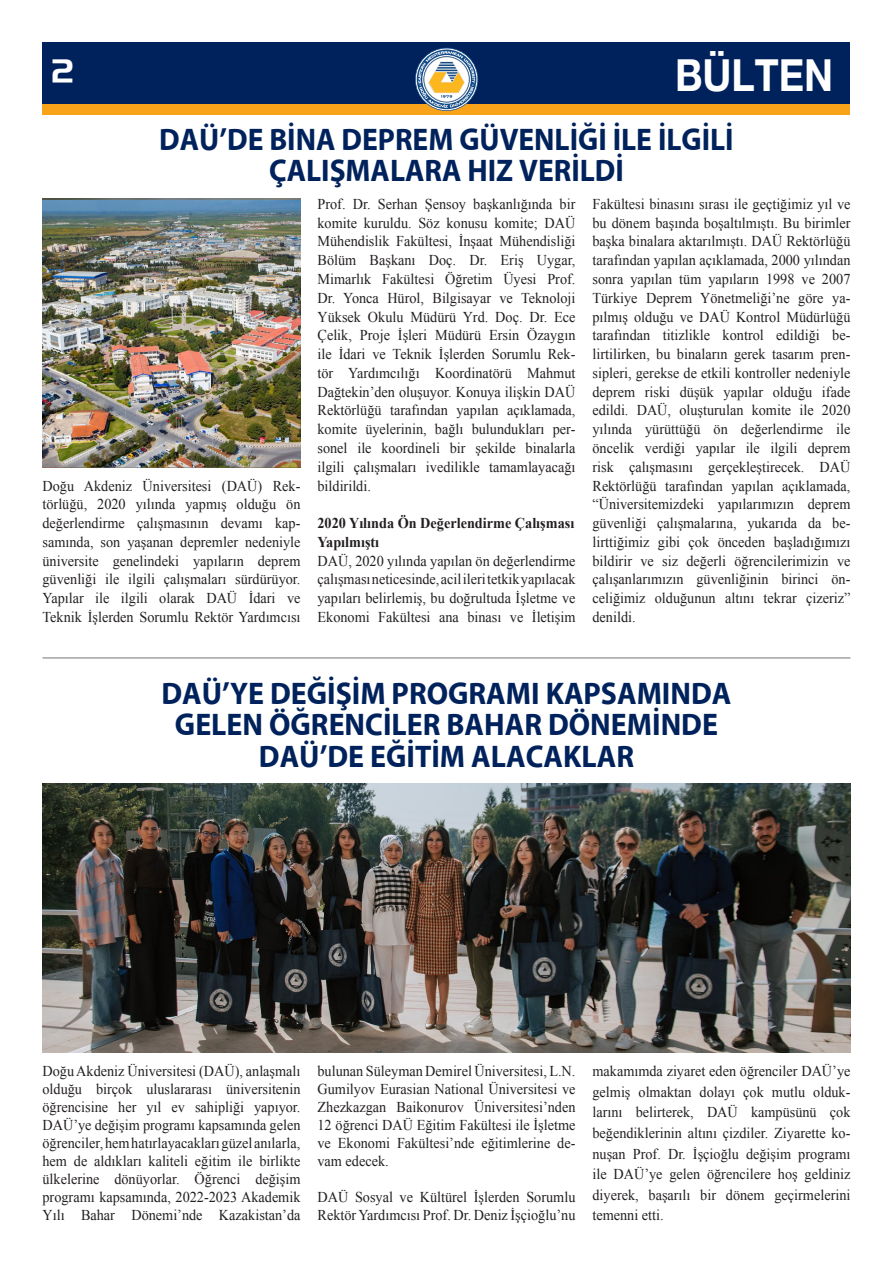
<style>
.page{position:relative;width:893px;height:1263px;background:#fff}
.page>*{position:absolute;margin:0;border:0;box-sizing:border-box;transform-origin:0 0}
.t1{font:700 44.1px "Helvetica Neue EMU";color:#fff;scale:.89 1}
.t2{font:700 31.5px "Myriad EMU";color:#00225c;scale:.95 1}
.t3{font:700 31.5px "Myriad EMU";color:#00225c;scale:.94 1}
.t4{font:31.5px "Handel EMU";color:#fff}
.t5{font:15px/18.8px "Times New Roman";color:#231f20;text-align:justify;scale:.95 1}
.t6{font:700 15px/18.8px "Times New Roman";color:#231f20;scale:.95 1}
</style>
<div class="page">
<div style="left:43px;top:43px;width:807px;height:72px;background:#f9a31b"></div>
<div style="left:43px;top:43px;width:807px;height:61px;background:#00225c"></div>
<svg style="left:415px;top:48px;width:63px;height:63px"></svg>
<img style="left:43px;top:198px;width:257px;height:270px">
<hr style="left:43px;top:657px;width:807px;height:1px;background:#939598">
<img style="left:43px;top:784px;width:807px;height:269px">
<p class="t4" style="left:52px;top:52px;width:23px">2</p>
<p class="t1" style="left:675px;top:48px;width:179px">BÜLTEN</p>
<p class="t3" style="left:159px;top:122px;width:612px">DAÜ’DE BİNA DEPREM GÜVENLİĞİ İLE İLGİLİ</p>
<p class="t3" style="left:269px;top:154px;width:379px">ÇALIŞMALARA HIZ VERİLDİ</p>
<p class="t5" style="left:43px;top:476px;width:273px">Doğu Akdeniz Üniversitesi (DAÜ) Rek&shy;törlüğü, 2020 yılında yapmış olduğu ön değerlendirme çalışmasının devamı kap&shy;samında, son yaşanan depremler nedeniyle üniversite genelindeki yapıların deprem güvenliği ile ilgili çalışmaları sürdürüyor.<br>Yapılar ile ilgili olarak DAÜ İdari ve Teknik İşlerden Sorumlu Rektör Yardımcısı</p>
<p class="t5" style="left:317px;top:194px;width:273px">Prof. Dr. Serhan Şensoy başkanlığında bir komite kuruldu. Söz konusu komite; DAÜ Mühendislik Fakültesi, İnşaat Mühendisliği Bölüm Başkanı Doç. Dr. Eriş Uygar, Mimarlık Fakültesi Öğretim Üyesi Prof.<br>Dr. Yonca Hürol, Bilgisayar ve Teknoloji Yüksek Okulu Müdürü Yrd. Doç. Dr. Ece Çelik, Proje İşleri Müdürü Ersin Özaygın ile İdari ve Teknik İşlerden Sorumlu Rek&shy;tör Yardımcılığı Koordinatörü Mahmut Dağtekin’den oluşuyor. Konuya ilişkin DAÜ Rektörlüğü tarafından yapılan açıklamada, komite üyelerinin, bağlı bulundukları per&shy;sonel ile koordineli bir şekilde binalarla ilgili çalışmaları ivedilikle tamamlayacağı bildirildi.</p>
<p class="t6" style="left:317px;top:513px;width:272px">2020 Yılında Ön Değerlendirme Çalışması<br>Yapılmıştı</p>
<p class="t5" style="left:317px;top:551px;width:273px">DAÜ, 2020 yılında yapılan ön değerlendirme çalışması neticesinde, acil ileri tetkik yapılacak yapıları belirlemiş, bu doğrultuda İşletme ve Ekonomi Fakültesi ana binası ve İletişim</p>
<p class="t5" style="left:592px;top:194px;width:273px">Fakültesi binasını sırası ile geçtiğimiz yıl ve bu dönem başında boşaltılmıştı. Bu birimler başka binalara aktarılmıştı. DAÜ Rektörlüğü tarafından yapılan açıklamada, 2000 yılından sonra yapılan tüm yapıların 1998 ve 2007<br>Türkiye Deprem Yönetmeliği’ne göre ya&shy;pılmış olduğu ve DAÜ Kontrol Müdürlüğü tarafından titizlikle kontrol edildiği be&shy;lirtilirken, bu binaların gerek tasarım pren&shy;sipleri, gerekse de etkili kontroller nedeniyle deprem riski düşük yapılar olduğu ifade edildi. DAÜ, oluşturulan komite ile 2020 yılında yürüttüğü ön değerlendirme ile öncelik verdiği yapılar ile ilgili deprem risk çalışmasını gerçekleştirecek. DAÜ Rektörlüğü tarafından yapılan açıklamada, “Üniversitemizdeki yapılarımızın deprem güvenliği çalışmalarına, yukarıda da be&shy;lirttiğimiz gibi çok önceden başladığımızı bildirir ve siz değerli öğrencilerimizin ve çalışanlarımızın güvenliğinin birinci ön&shy;celiğimiz olduğunun altını tekrar çizeriz” denildi.</p>
<p class="t2" style="left:161px;top:676px;width:601px">DAÜ’YE DEĞİŞİM PROGRAMI KAPSAMINDA</p>
<p class="t2" style="left:175px;top:707px;width:573px">GELEN ÖĞRENCİLER BAHAR DÖNEMİNDE</p>
<p class="t2" style="left:259px;top:739px;width:396px">DAÜ’DE EĞİTİM ALACAKLAR</p>
<p class="t5" style="left:43px;top:1062px;width:273px;line-height:18px">Doğu Akdeniz Üniversitesi (DAÜ), anlaşmalı olduğu birçok uluslararası üniversitenin öğrencisine her yıl ev sahipliği yapıyor.<br>DAÜ’ye değişim programı kapsamında gelen öğrenciler, hem hatırlayacakları güzel anılarla, hem de aldıkları kaliteli eğitim ile birlikte ülkelerine dönüyorlar. Öğrenci değişim programı kapsamında, 2022-2023 Akademik Yılı Bahar Dönemi’nde Kazakistan’da</p>
<p class="t5" style="left:317px;top:1062px;width:273px;line-height:18px">bulunan Süleyman Demirel Üniversitesi, L.N.<br>Gumilyov Eurasian National Üniversitesi ve Zhezkazgan Baikonurov Üniversitesi’nden 12 öğrenci DAÜ Eğitim Fakültesi ile İşletme ve Ekonomi Fakültesi’nde eğitimlerine de&shy;vam edecek.</p>
<p class="t5" style="left:317px;top:1188px;width:273px;line-height:18px">DAÜ Sosyal ve Kültürel İşlerden Sorumlu<br>Rektör Yardımcısı Prof. Dr. Deniz İşçioğlu’nu</p>
<p class="t5" style="left:592px;top:1060px;width:273px;line-height:20.7px">makamımda ziyaret eden öğrenciler DAÜ’ye gelmiş olmaktan dolayı çok mutlu olduk&shy;larını belirterek, DAÜ kampüsünü çok beğendiklerinin altını çizdiler. Ziyarette ko&shy;nuşan Prof. Dr. İşçioğlu değişim programı ile DAÜ’ye gelen öğrencilere hoş geldiniz diyerek, başarılı bir dönem geçirmelerini temenni etti.</p>
</div>
